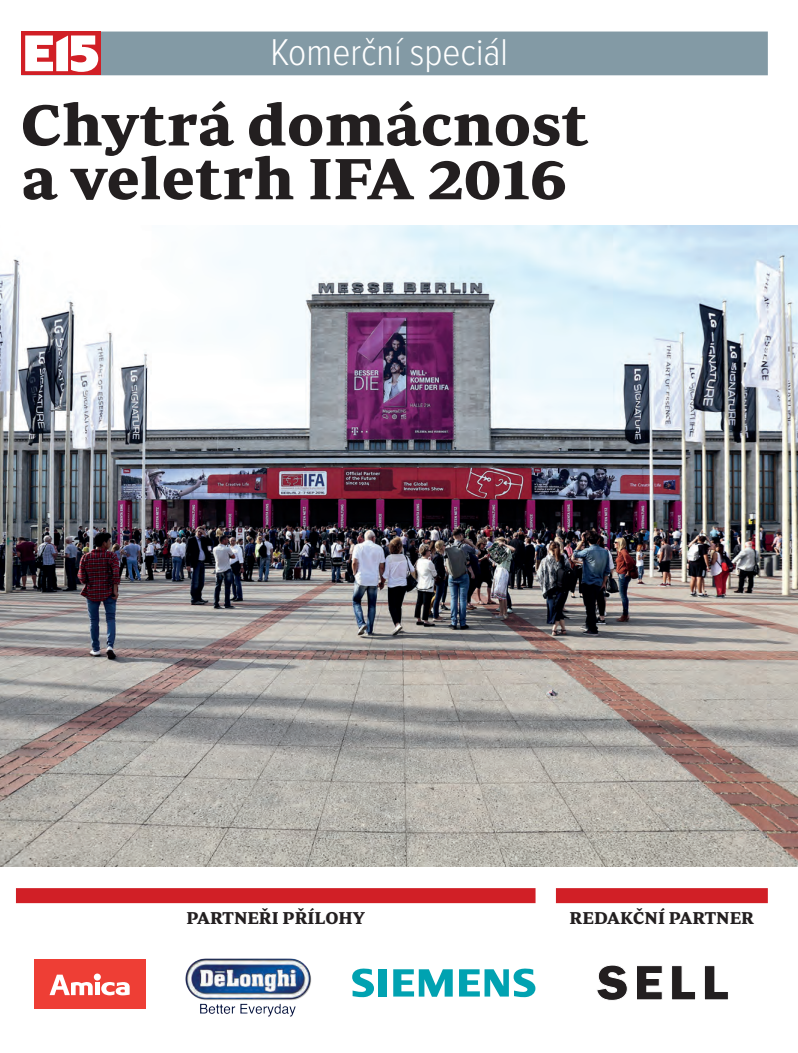
<style>
.page{position:relative;width:798px;height:1053px;background:#fff}
.page>*{position:absolute;margin:0;border:0;box-sizing:border-box;transform-origin:0 0}
.t1{font:700 59.12px/53.8px "Periodico Text";color:#231f20;scale:1.06 1}
.t2{font:300 38.62px "Proxima Nova Cond";color:#fff}
.t3{font:700 17.5px "Periodico Text";color:#231f20}
</style>
<div class="page">
<img style="left:0;top:225px;width:797px;height:641px">
<div style="left:21px;top:32px;width:746px;height:43px;background:#839aa5"></div>
<div style="left:21px;top:32px;width:80px;height:43px;background:#d11f26"></div>
<svg style="left:25px;top:35px;width:73px;height:37px"></svg>
<div style="left:16px;top:888px;width:519px;height:15px;background:#d11f26"></div>
<div style="left:555px;top:888px;width:212px;height:15px;background:#d11f26"></div>
<svg style="left:597px;top:965px;width:30px;height:35px"></svg>
<svg style="left:637px;top:965px;width:25px;height:35px"></svg>
<svg style="left:672px;top:965px;width:23px;height:35px"></svg>
<svg style="left:704px;top:965px;width:24px;height:35px"></svg>
<div style="left:378px;top:969px;width:8px;height:27px;background:#00a2b1"></div>
<svg style="left:393px;top:969px;width:59px;height:27px"></svg>
<svg style="left:352px;top:968px;width:22px;height:29px"></svg>
<svg style="left:459px;top:968px;width:76px;height:29px"></svg>
<div style="left:34px;top:959px;width:111px;height:50px;background:#ee3e35"></div>
<svg style="left:101px;top:982px;width:29px;height:13px"></svg>
<hr style="left:95px;top:982px;width:4px;height:13px;background:#fff">
<div style="left:94px;top:973px;width:7px;height:7px;background:#fff;border-radius:50%"></div>
<svg style="left:49px;top:974px;width:44px;height:21px"></svg>
<img style="left:185px;top:958px;width:127px;height:59px">
<p class="t2" style="left:270px;top:29px;width:239px">Komerční speciál</p>
<p class="t1" style="left:21px;top:97px;width:536px">Chytrá domácnost a veletrh IFA 2016</p>
<p class="t3" style="left:186px;top:908px;width:180px">PARTNEŘI PŘÍLOHY</p>
<p class="t3" style="left:569px;top:908px;width:186px">REDAKČNÍ PARTNER</p>
</div>
